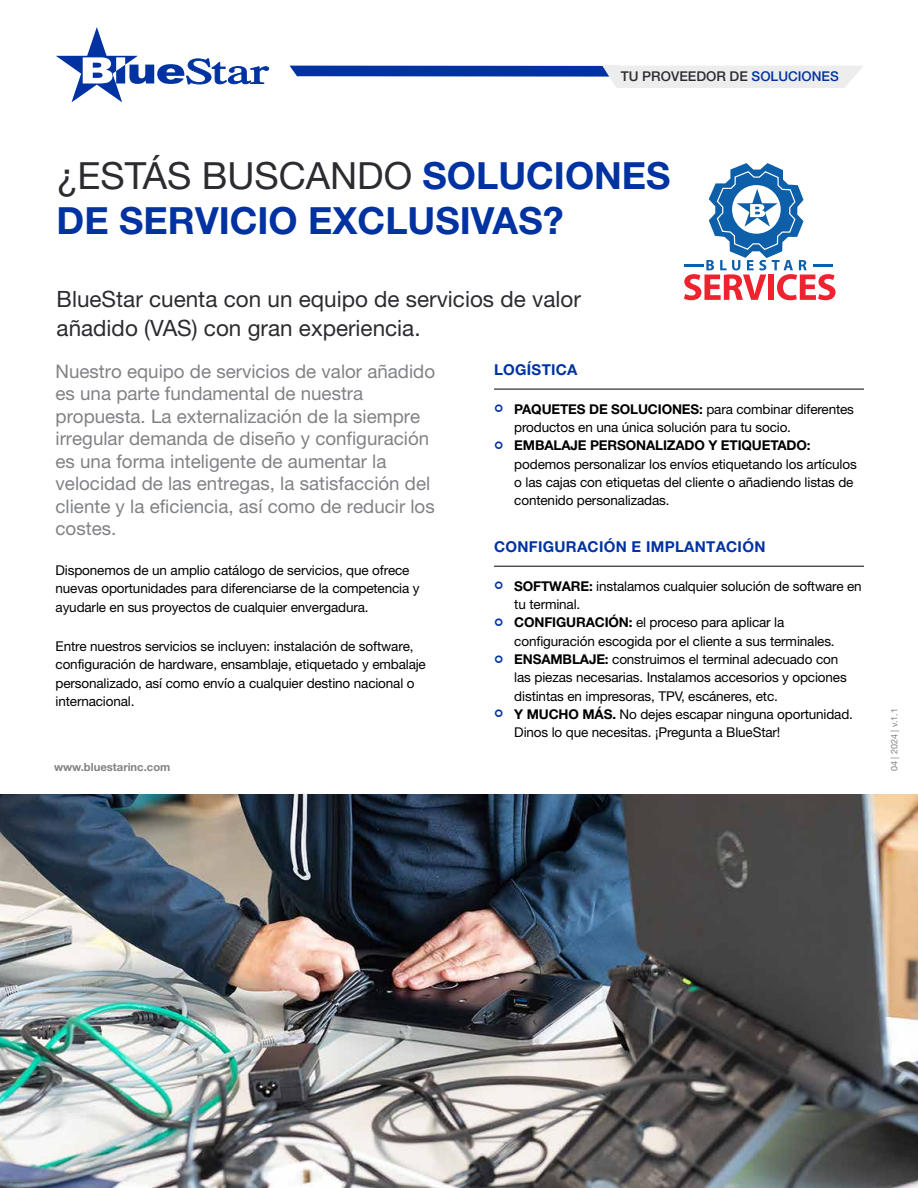
<style>
.page{position:relative;width:918px;height:1188px;background:#fff}
.page>*{position:absolute;margin:0;border:0;box-sizing:border-box;transform-origin:0 0}
.t1{font:700 37.5px/45px "Helvetica Neue LT Std";color:#0033a1}
.t2{font:22.5px/28.5px "Helvetica Neue LT Std";color:#2b2c30}
.t3{font:18.75px/22.5px "Helvetica Neue LT Std";color:#808285}
.t4{font:700 15px "Helvetica Neue LT Std";letter-spacing:.02em;color:#0033a1}
.t5{font:13.5px/18.3px "Helvetica Neue LT Std";letter-spacing:-.01em;color:#000}
.t6{font:700 13.5px "Helvetica Neue LT Std";letter-spacing:-.01em;color:#000}
.t7{font:500 13.5px "Helvetica Neue LT Std";color:#2b2c30}
.t8{font:700 11.25px "Helvetica Neue LT Std";color:#808285}
.t9{font:9px "Helvetica Neue LT Std";color:#808285}
.s1{color:#0033a1}
.s2{font-weight:400;color:#2b2c30}
.s3{font-weight:700}
</style>
<div class="page">
<svg style="left:56px;top:27px;width:213px;height:75px"></svg>
<svg style="left:290px;top:66px;width:573px;height:22px"></svg>
<hr style="left:494px;top:389px;width:370px;height:1px;background:#000">
<hr style="left:494px;top:566px;width:370px;height:1px;background:#000">
<svg style="left:684px;top:163px;width:152px;height:137px"></svg>
<img style="left:0;top:794px;width:918px;height:394px">
<p class="t7" style="left:621px;top:68px;width:220px">TU PROVEEDOR DE <span class="s1">SOLUCIONES</span></p>
<h1 class="t1" style="left:57px;top:152px;width:615px"><span class="s2">¿ESTÁS BUSCANDO</span> SOLUCIONES<br>DE SERVICIO EXCLUSIVAS?</h1>
<h2 class="t2" style="left:57px;top:285px;width:526px">BlueStar cuenta con un equipo de servicios de valor añadido (VAS) con gran experiencia.</h2>
<p class="t4" style="left:494px;top:361px;width:85px">LOGÍSTICA</p>
<p class="t5" style="left:514px;top:400px;width:341px"><span class="s3">PAQUETES DE SOLUCIONES:</span> para combinar diferentes productos en una única solución para tu socio.</p>
<p class="t6" style="left:514px;top:437px;width:298px">EMBALAJE PERSONALIZADO Y ETIQUETADO:</p>
<p class="t5" style="left:514px;top:455px;width:344px">podemos personalizar los envíos etiquetando los artículos o las cajas con etiquetas del cliente o añadiendo listas de contenido personalizadas.</p>
<p class="t4" style="left:494px;top:538px;width:273px">CONFIGURACIÓN E IMPLANTACIÓN</p>
<p class="t5" style="left:514px;top:577px;width:349px"><span class="s3">SOFTWARE:</span> instalamos cualquier solución de software en tu terminal.<br><span class="s3">CONFIGURACIÓN:</span> el proceso para aplicar la configuración escogida por el cliente a sus terminales.<br><span class="s3">ENSAMBLAJE:</span> construimos el terminal adecuado con<br>las piezas necesarias. Instalamos accesorios y opciones distintas en impresoras, TPV, escáneres, etc.<br><span class="s3">Y MUCHO MÁS.</span> No dejes escapar ninguna oportunidad.<br>Dinos lo que necesitas. ¡Pregunta a BlueStar!</p>
<p class="t3" style="left:56px;top:360px;width:381px">Nuestro equipo de servicios de valor añadido es una parte fundamental de nuestra propuesta. La externalización de la siempre irregular demanda de diseño y configuración es una forma inteligente de aumentar la velocidad de las entregas, la satisfacción del cliente y la eficiencia, así como de reducir los costes.</p>
<p class="t5" style="left:56px;top:561px;width:365px">Disponemos de un amplio catálogo de servicios, que ofrece nuevas oportunidades para diferenciarse de la competencia y ayudarle en sus proyectos de cualquier envergadura.</p>
<p class="t5" style="left:56px;top:637px;width:372px">Entre nuestros servicios se incluyen: instalación de software, configuración de hardware, ensamblaje, etiquetado y embalaje personalizado, así como envío a cualquier destino nacional o internacional.</p>
<p class="t8" style="left:54px;top:760px;width:118px">www.bluestarinc.com</p>
<p class="t9" style="left:889px;top:771px;width:64px;rotate:-90deg">04 | 2024 | v.1.1</p>
</div>
